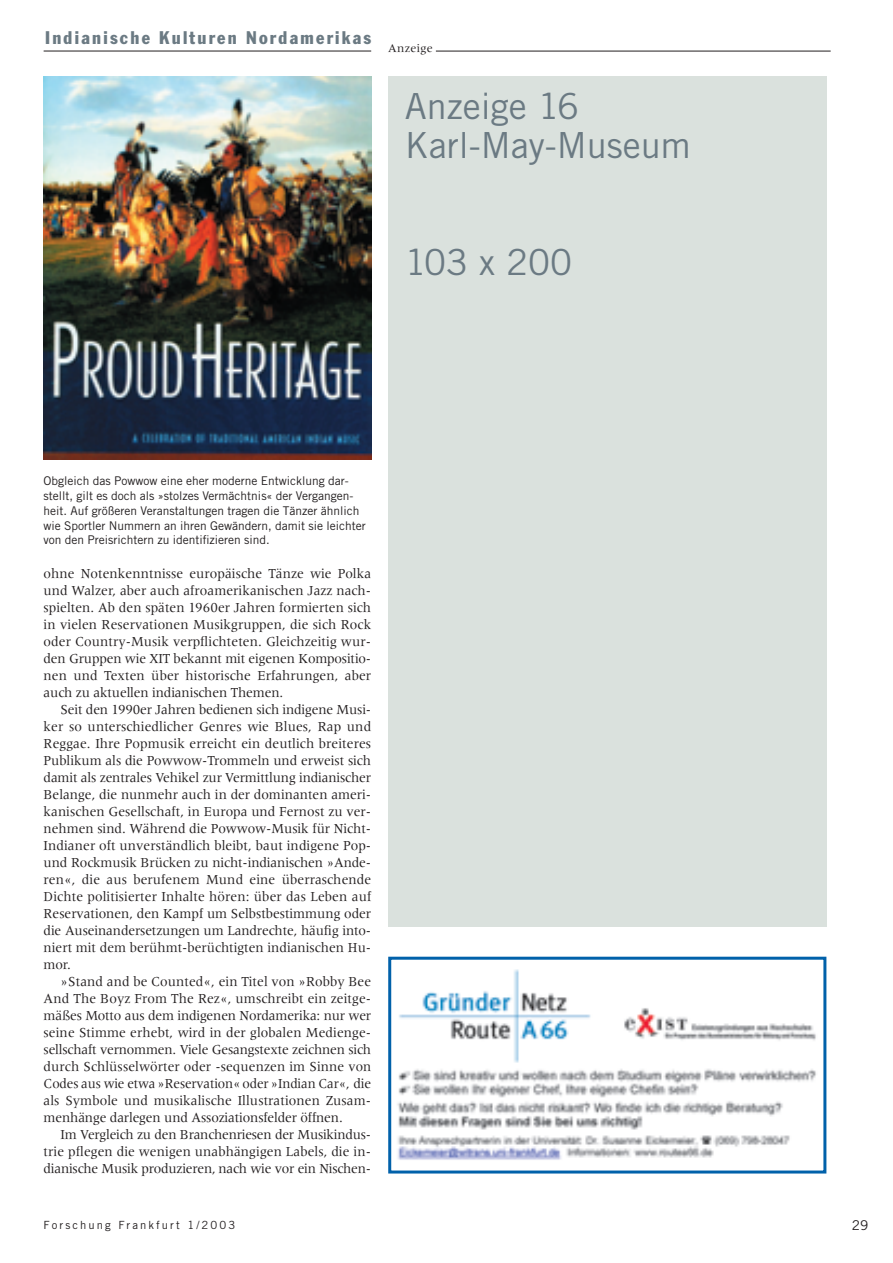
<style>
.page{position:relative;width:893px;height:1263px;background:#fff}
.page>*{position:absolute;margin:0;border:0;box-sizing:border-box;transform-origin:0 0}
.t1{font:36px/39px "Trade Gothic";color:#6b7a83}
.t2{font:condensed 18px "Franklin Gothic";letter-spacing:.125em;color:#6b7a83}
.t3{font:14.25px/17px "Meridien";letter-spacing:-.01em;color:#231f20;text-align:justify;scale:.95 1}
.t4{font:13.5px "Trade Gothic";color:#231f20}
.t5{font:12px/14.9px "Trade Gothic";color:#231f20}
.t6{font:12px "Meridien";letter-spacing:.03em;color:#231f20}
.t7{font:11.25px "Trade Gothic";letter-spacing:.185em;color:#231f20}
</style>
<div class="page">
<div style="left:388px;top:77px;width:438px;height:850px;background:#dae1dd"></div>
<hr style="left:44px;top:51px;width:327px;height:1px;background:#231f20">
<img style="left:44px;top:77px;width:327px;height:382px">
<img style="left:397px;top:969px;width:419px;height:191px">
<div style="left:388px;top:957px;width:438px;height:217px;border:3px solid #0161aa"></div>
<hr style="left:436px;top:51px;width:394px;height:1px;background:#231f20">
<p class="t2" style="left:45px;top:31px;width:327px">Indianische Kulturen Nordamerikas</p>
<p class="t6" style="left:388px;top:43px;width:46px">Anzeige</p>
<h1 class="t1" style="left:405px;top:90px;width:287px">Anzeige 16<br>Karl-May-Museum</h1>
<h1 class="t1" style="left:405px;top:246px;width:169px">103 x 200</h1>
<p class="t5" style="left:44px;top:474px;width:323px">Obgleich das Powwow eine eher moderne Entwicklung dar&shy;stellt, gilt es doch als »stolzes Vermächtnis« der Vergangen&shy;heit. Auf größeren Veranstaltungen tragen die Tänzer ähnlich wie Sportler Nummern an ihren Gewändern, damit sie leichter von den Preisrichtern zu identifizieren sind.</p>
<p class="t3" style="left:44px;top:566px;width:346px">ohne Notenkenntnisse europäische Tänze wie Polka und Walzer, aber auch afroamerikanischen Jazz nach&shy;spielten. Ab den späten 1960er Jahren formierten sich in vielen Reservationen Musikgruppen, die sich Rock oder Country-Musik verpflichteten. Gleichzeitig wur&shy;den Gruppen wie XIT bekannt mit eigenen Kompositio&shy;nen und Texten über historische Erfahrungen, aber auch zu aktuellen indianischen Themen.</p>
<p class="t3" style="left:44px;top:702px;width:346px;text-indent:17px">Seit den 1990er Jahren bedienen sich indigene Musi&shy;ker so unterschiedlicher Genres wie Blues, Rap und Reggae. Ihre Popmusik erreicht ein deutlich breiteres Publikum als die Powwow-Trommeln und erweist sich damit als zentrales Vehikel zur Vermittlung indianischer Belange, die nunmehr auch in der dominanten ameri&shy;kanischen Gesellschaft, in Europa und Fernost zu ver&shy;nehmen sind. Während die Powwow-Musik für Nicht-Indianer oft unverständlich bleibt, baut indigene Pop&shy;und Rockmusik Brücken zu nicht-indianischen »Ande&shy;ren«, die aus berufenem Mund eine überraschende Dichte politisierter Inhalte hören: über das Leben auf Reservationen, den Kampf um Selbstbestimmung oder die Auseinandersetzungen um Landrechte, häufig into&shy;niert mit dem berühmt-berüchtigten indianischen Hu&shy;mor.</p>
<p class="t3" style="left:44px;top:974px;width:346px;text-indent:17px">»Stand and be Counted«, ein Titel von »Robby Bee And The Boyz From The Rez«, umschreibt ein zeitge&shy;mäßes Motto aus dem indigenen Nordamerika: nur wer seine Stimme erhebt, wird in der globalen Medienge&shy;sellschaft vernommen. Viele Gesangstexte zeichnen sich durch Schlüsselwörter oder -sequenzen im Sinne von Codes aus wie etwa »Reservation« oder »Indian Car«, die als Symbole und musikalische Illustrationen Zusam&shy;menhänge darlegen und Assoziationsfelder öffnen.</p>
<p class="t3" style="left:44px;top:1128px;width:346px;text-indent:17px">Im Vergleich zu den Branchenriesen der Musikindus&shy;trie pflegen die wenigen unabhängigen Labels, die in&shy;dianische Musik produzieren, nach wie vor ein Nischen-</p>
<p class="t7" style="left:44px;top:1221px;width:193px">Forschung Frankfurt 1/2003</p>
<p class="t4" style="left:851px;top:1220px;width:18px">29</p>
</div>
